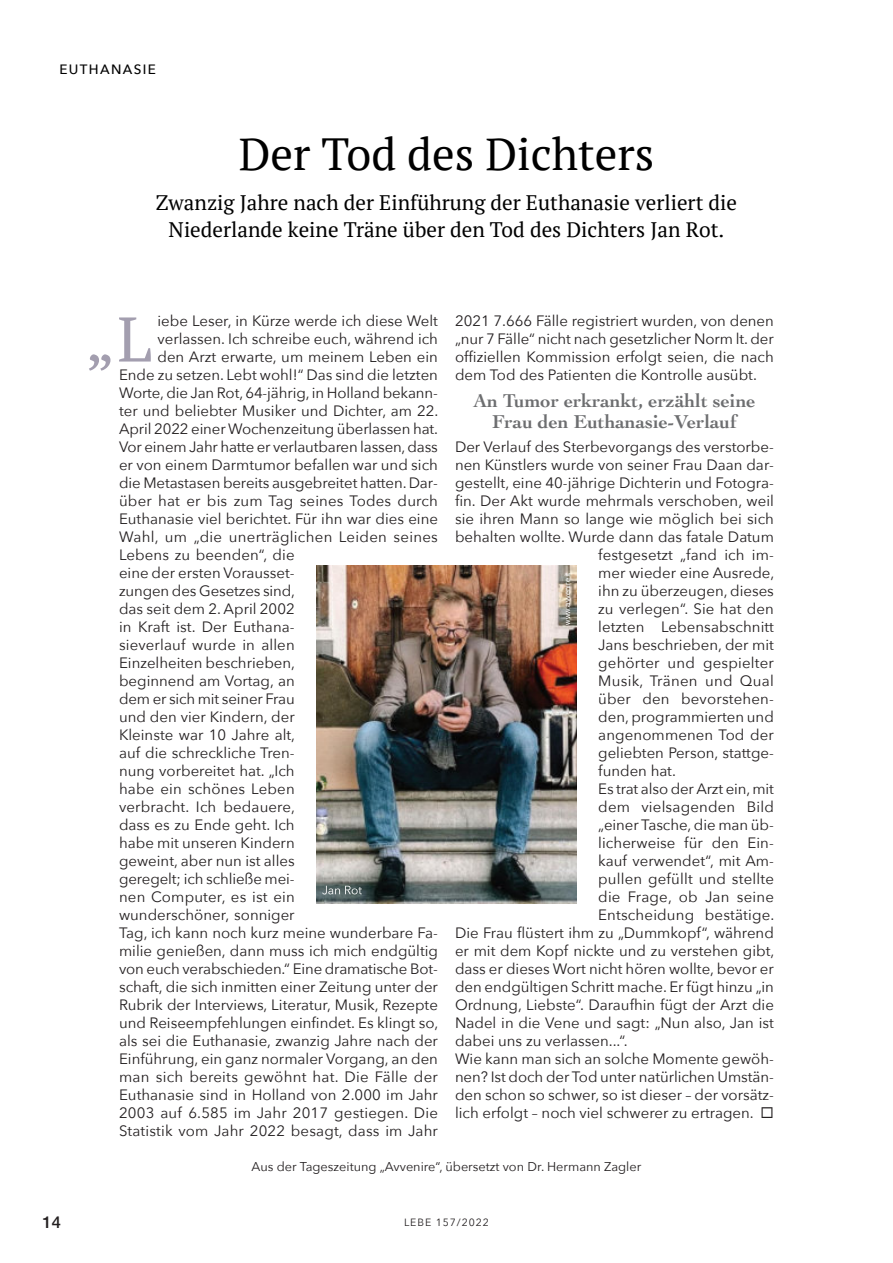
<style>
.page{position:relative;width:893px;height:1263px;background:#fff}
.page>*{position:absolute;margin:0;border:0;box-sizing:border-box;transform-origin:0 0}
.t1{font:62.85px "PT Serif";color:#a39eaf}
.t2{font:45px "PT Serif";color:#000}
.t3{font:21px/27px "PT Serif";color:#000;text-align:center}
.t4{font:700 19.5px/21px "Cochin";color:#6d6e70;text-align:center}
.t5{font:500 16.5px "Helvetica Neue LT Pro";color:#231f20}
.t6{font:15px/18px "Avenir Next";color:#231f20;text-align:justify}
.t7{font:15px "Avenir Next";letter-spacing:.02em;color:#231f20}
.t8{font:500 13.5px "Avenir Next";letter-spacing:.1em;color:#000}
.t9{font:12.75px "Avenir Next";color:#231f20}
.t10{font:10.5px "Avenir Next";letter-spacing:.09em;color:#231f20}
.t11{font:7.5px "Arial";color:#fff}
.s1{font-size:63px}
</style>
<div class="page">
<img style="left:316px;top:565px;width:261px;height:338px">
<svg style="left:322px;top:886px;width:40px;height:8px"></svg>
<p class="t8" style="left:60px;top:60px;width:98px">EUTHANASIE</p>
<h2 class="t2" style="left:239px;top:135px;width:417px">Der Tod des Dichters</h2>
<h3 class="t3" style="left:156px;top:191px;width:583px">Zwanzig Jahre nach der Einführung der Euthanasie verliert die<br>Niederlande keine Träne über den Tod des Dichters Jan Rot.</h3>
<h1 class="t1" style="left:85px;top:313px;width:68px">„<span class="s1">L</span></h1>
<p class="t6" style="left:157px;top:312px;width:282px">iebe Leser, in Kürze werde ich diese Welt</p>
<p class="t6" style="left:157px;top:330px;width:282px">verlassen. Ich schreibe euch, während ich</p>
<p class="t6" style="left:157px;top:348px;width:282px">den Arzt erwarte, um meinem Leben ein</p>
<p class="t6" style="left:119px;top:366px;width:320px">Ende zu setzen. Lebt wohl!“ Das sind die letzten</p>
<p class="t6" style="left:119px;top:384px;width:320px">Worte, die Jan Rot, 64-jährig, in Holland bekann-</p>
<p class="t6" style="left:119px;top:402px;width:321px">ter und beliebter Musiker und Dichter, am 22.</p>
<p class="t6" style="left:119px;top:420px;width:320px">April 2022 einer Wochenzeitung überlassen hat.</p>
<p class="t6" style="left:119px;top:438px;width:320px">Vor einem Jahr hatte er verlautbaren lassen, dass</p>
<p class="t6" style="left:119px;top:456px;width:320px">er von einem Darmtumor befallen war und sich</p>
<p class="t6" style="left:119px;top:474px;width:320px">die Metastasen bereits ausgebreitet hatten. Dar-</p>
<p class="t6" style="left:119px;top:492px;width:320px">über hat er bis zum Tag seines Todes durch</p>
<p class="t6" style="left:119px;top:510px;width:320px">Euthanasie viel berichtet. Für ihn war dies eine</p>
<p class="t7" style="left:119px;top:526px;width:320px">Wahl, um „die unerträglichen Leiden seines</p>
<p class="t6" style="left:119px;top:546px;width:177px">Lebens zu beenden“, die</p>
<p class="t6" style="left:119px;top:564px;width:177px">eine der ersten Vorausset-</p>
<p class="t6" style="left:119px;top:582px;width:178px">zungen des Gesetzes sind,</p>
<p class="t6" style="left:119px;top:600px;width:177px">das seit dem 2. April 2002</p>
<p class="t6" style="left:119px;top:618px;width:177px">in Kraft ist. Der Euthana-</p>
<p class="t6" style="left:119px;top:636px;width:177px">sieverlauf wurde in allen</p>
<p class="t6" style="left:119px;top:654px;width:178px">Einzelheiten beschrieben,</p>
<p class="t6" style="left:119px;top:672px;width:177px">beginnend am Vortag, an</p>
<p class="t6" style="left:119px;top:690px;width:177px">dem er sich mit seiner Frau</p>
<p class="t6" style="left:119px;top:708px;width:177px">und den vier Kindern, der</p>
<p class="t6" style="left:119px;top:726px;width:178px">Kleinste war 10 Jahre alt,</p>
<p class="t6" style="left:119px;top:744px;width:177px">auf die schreckliche Tren-</p>
<p class="t6" style="left:119px;top:762px;width:177px">nung vorbereitet hat. „Ich</p>
<p class="t6" style="left:119px;top:780px;width:177px">habe ein schönes Leben</p>
<p class="t6" style="left:119px;top:798px;width:178px">verbracht. Ich bedauere,</p>
<p class="t6" style="left:119px;top:816px;width:177px">dass es zu Ende geht. Ich</p>
<p class="t6" style="left:119px;top:834px;width:177px">habe mit unseren Kindern</p>
<p class="t6" style="left:119px;top:852px;width:177px">geweint, aber nun ist alles</p>
<p class="t6" style="left:119px;top:870px;width:177px">geregelt; ich schließe mei-</p>
<p class="t6" style="left:119px;top:888px;width:177px">nen Computer, es ist ein</p>
<p class="t6" style="left:119px;top:906px;width:177px">wunderschöner, sonniger</p>
<p class="t6" style="left:119px;top:924px;width:320px">Tag, ich kann noch kurz meine wunderbare Fa-</p>
<p class="t6" style="left:119px;top:942px;width:320px">milie genießen, dann muss ich mich endgültig</p>
<p class="t6" style="left:119px;top:960px;width:320px">von euch verabschieden.“ Eine dramatische Bot-</p>
<p class="t6" style="left:119px;top:978px;width:320px">schaft, die sich inmitten einer Zeitung unter der</p>
<p class="t6" style="left:119px;top:996px;width:320px">Rubrik der Interviews, Literatur, Musik, Rezepte</p>
<p class="t6" style="left:119px;top:1014px;width:321px">und Reiseempfehlungen einfindet. Es klingt so,</p>
<p class="t6" style="left:119px;top:1032px;width:320px">als sei die Euthanasie, zwanzig Jahre nach der</p>
<p class="t6" style="left:119px;top:1050px;width:320px">Einführung, ein ganz normaler Vorgang, an den</p>
<p class="t7" style="left:119px;top:1067px;width:320px">man sich bereits gewöhnt hat. Die Fälle der</p>
<p class="t6" style="left:119px;top:1086px;width:320px">Euthanasie sind in Holland von 2.000 im Jahr</p>
<p class="t6" style="left:119px;top:1104px;width:320px">2003 auf 6.585 im Jahr 2017 gestiegen. Die</p>
<p class="t6" style="left:119px;top:1122px;width:320px">Statistik vom Jahr 2022 besagt, dass im Jahr</p>
<p class="t6" style="left:455px;top:312px;width:320px">2021 7.666 Fälle registriert wurden, von denen „nur 7 Fälle“ nicht nach gesetzlicher Norm lt. der offiziellen Kommission erfolgt seien, die nach dem Tod des Patienten die Kontrolle ausübt.</p>
<h3 class="t4" style="left:473px;top:391px;width:284px">An Tumor erkrankt, erzählt seine<br>Frau den Euthanasie-Verlauf</h3>
<p class="t6" style="left:455px;top:438px;width:320px">Der Verlauf des Sterbevorgangs des verstorbe-</p>
<p class="t6" style="left:455px;top:456px;width:320px">nen Künstlers wurde von seiner Frau Daan dar-</p>
<p class="t6" style="left:455px;top:474px;width:320px">gestellt, eine 40-jährige Dichterin und Fotogra-</p>
<p class="t6" style="left:455px;top:492px;width:320px">fin. Der Akt wurde mehrmals verschoben, weil</p>
<p class="t6" style="left:455px;top:510px;width:320px">sie ihren Mann so lange wie möglich bei sich</p>
<p class="t6" style="left:455px;top:528px;width:320px">behalten wollte. Wurde dann das fatale Datum</p>
<p class="t6" style="left:598px;top:546px;width:177px">festgesetzt „fand ich im-</p>
<p class="t6" style="left:598px;top:564px;width:178px">mer wieder eine Ausrede,</p>
<p class="t6" style="left:598px;top:582px;width:177px">ihn zu überzeugen, dieses</p>
<p class="t6" style="left:598px;top:600px;width:177px">zu verlegen“. Sie hat den</p>
<p class="t6" style="left:598px;top:618px;width:177px">letzten Lebensabschnitt</p>
<p class="t6" style="left:598px;top:636px;width:177px">Jans beschrieben, der mit</p>
<p class="t6" style="left:598px;top:654px;width:177px">gehörter und gespielter</p>
<p class="t7" style="left:598px;top:670px;width:177px">Musik, Tränen und Qual</p>
<p class="t6" style="left:598px;top:690px;width:177px">über den bevorstehen-</p>
<p class="t6" style="left:598px;top:708px;width:177px">den, programmierten und</p>
<p class="t6" style="left:598px;top:726px;width:177px">angenommenen Tod der</p>
<p class="t6" style="left:598px;top:744px;width:177px">geliebten Person, stattge-</p>
<p class="t6" style="left:598px;top:762px;width:79px">funden hat.</p>
<p class="t6" style="left:598px;top:780px;width:177px">Es trat also der Arzt ein,mit</p>
<p class="t6" style="left:598px;top:798px;width:177px">dem vielsagenden Bild</p>
<p class="t6" style="left:598px;top:816px;width:177px">„einer Tasche, die man üb-</p>
<p class="t6" style="left:598px;top:834px;width:177px">licherweise für den Ein-</p>
<p class="t6" style="left:598px;top:852px;width:177px">kauf verwendet“, mit Am-</p>
<p class="t6" style="left:598px;top:870px;width:177px">pullen gefüllt und stellte</p>
<p class="t6" style="left:598px;top:888px;width:177px">die Frage, ob Jan seine</p>
<p class="t6" style="left:598px;top:906px;width:178px">Entscheidung bestätige.</p>
<p class="t6" style="left:455px;top:924px;width:320px">Die Frau flüstert ihm zu „Dummkopf“, während</p>
<p class="t6" style="left:455px;top:942px;width:321px">er mit dem Kopf nickte und zu verstehen gibt,</p>
<p class="t6" style="left:455px;top:960px;width:320px">dass er dieses Wort nicht hören wollte, bevor er</p>
<p class="t6" style="left:455px;top:978px;width:320px">den endgültigen Schritt mache. Er fügt hinzu „in</p>
<p class="t6" style="left:455px;top:996px;width:320px">Ordnung, Liebste“. Daraufhin fügt der Arzt die</p>
<p class="t6" style="left:455px;top:1014px;width:320px">Nadel in die Vene und sagt: „Nun also, Jan ist</p>
<p class="t6" style="left:455px;top:1032px;width:174px">dabei uns zu verlassen...“.</p>
<p class="t6" style="left:455px;top:1050px;width:320px">Wie kann man sich an solche Momente gewöh-</p>
<p class="t6" style="left:455px;top:1068px;width:320px">nen? Ist doch der Tod unter natürlichen Umstän-</p>
<p class="t6" style="left:455px;top:1086px;width:320px">den schon so schwer, so ist dieser – der vorsätz-</p>
<p class="t6" style="left:455px;top:1104px;width:320px">lich erfolgt – noch viel schwerer zu ertragen. ◻</p>
<p class="t11" style="left:565px;top:624px;width:54px;rotate:-90deg">www.avvenire.it</p>
<p class="t9" style="left:252px;top:1158px;width:391px">Aus der Tageszeitung „Avvenire“, übersetzt von Dr. Hermann Zagler</p>
<p class="t5" style="left:43px;top:1216px;width:20px">14</p>
<p class="t10" style="left:404px;top:1215px;width:86px">LEBE 157/2022</p>
</div>
